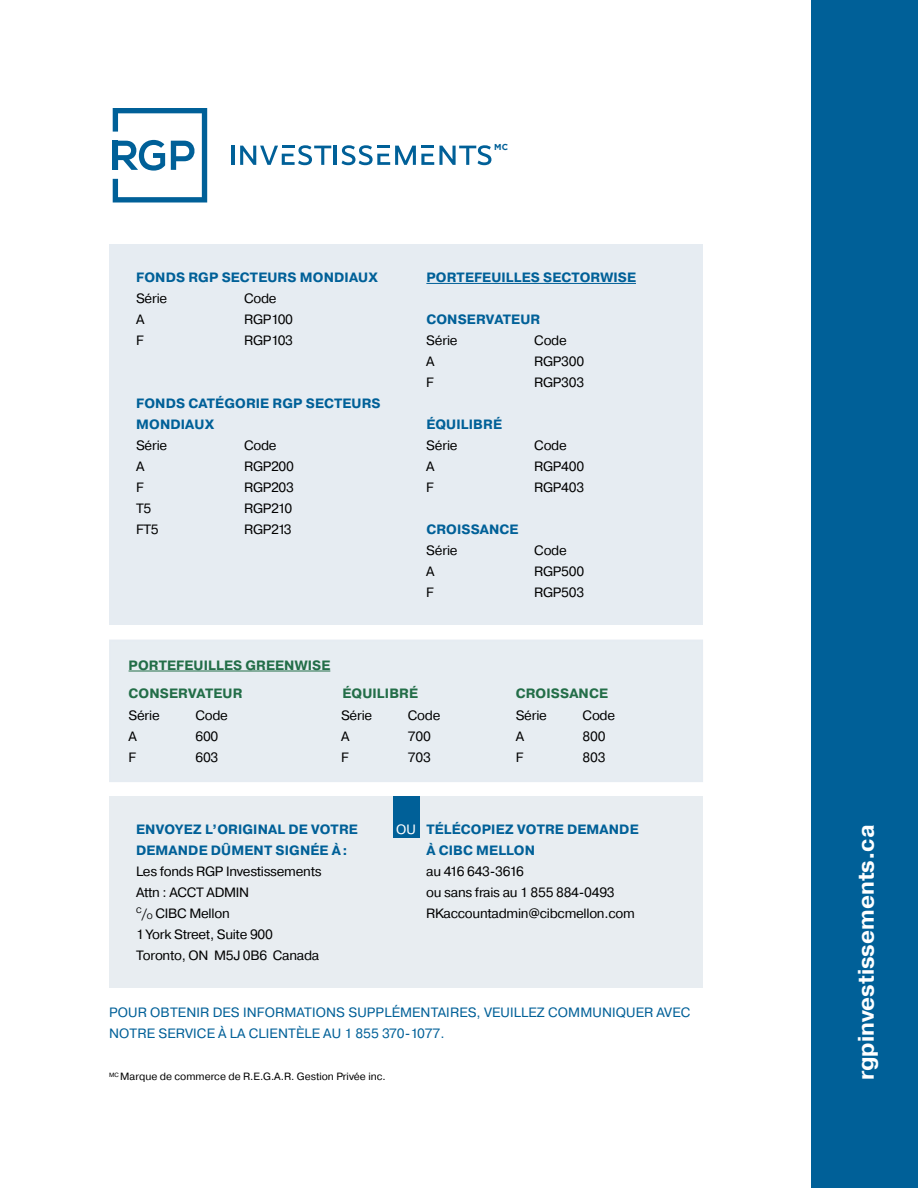
<style>
.page{position:relative;width:918px;height:1188px;background:#fff}
.page>*{position:absolute;margin:0;border:0;box-sizing:border-box;transform-origin:0 0}
.t1{font:700 22.5px "Pragmatica";color:#fff}
.t2{font:13.5px/21px "Pragmatica";letter-spacing:-.02em;color:#000}
.t3{font:700 13.5px/21px "Pragmatica";letter-spacing:.01em;color:#006098}
.t4{font:13.5px/21px "Pragmatica";letter-spacing:.01em;color:#006098}
.t5{font:700 13.5px/28px "Pragmatica";letter-spacing:.01em;color:#236e48}
.t6{font:13.5px "Pragmatica";color:#fff}
.t7{font:10.5px "Pragmatica";color:#000}
.t8{font:700 8.55px "Gotham";color:#006098}
</style>
<div class="page">
<div style="left:109px;top:244px;width:594px;height:381px;background:#e6ecf2"></div>
<hr style="left:426px;top:283px;width:210px;height:1px;background:#006098">
<div style="left:109px;top:796px;width:594px;height:192px;background:#e8edf1"></div>
<div style="left:811px;top:0;width:107px;height:1188px;background:#006098"></div>
<div style="left:393px;top:796px;width:27px;height:42px;background:#006098"></div>
<div style="left:109px;top:640px;width:594px;height:142px;background:#e7edf2"></div>
<hr style="left:129px;top:671px;width:201px;height:1px;background:#236e48">
<hr style="left:231px;top:146px;width:3px;height:19px;background:#006098">
<svg style="left:240px;top:145px;width:91px;height:20px"></svg>
<hr style="left:334px;top:146px;width:3px;height:19px;background:#006098">
<svg style="left:342px;top:145px;width:149px;height:20px"></svg>
<svg style="left:113px;top:108px;width:94px;height:94px"></svg>
<p class="t8" style="left:494px;top:142px;width:15px">MC</p>
<p class="t3" style="left:136px;top:267px;width:243px">FONDS RGP SECTEURS MONDIAUX</p>
<p class="t2" style="left:136px;top:288px;width:33px">Série</p>
<p class="t2" style="left:244px;top:288px;width:34px">Code</p>
<p class="t2" style="left:136px;top:309px;width:10px">A</p>
<p class="t2" style="left:244px;top:309px;width:51px">RGP100</p>
<p class="t2" style="left:136px;top:330px;width:9px">F</p>
<p class="t2" style="left:244px;top:330px;width:51px">RGP103</p>
<p class="t3" style="left:136px;top:393px;width:246px">FONDS CATÉGORIE RGP SECTEURS<br>MONDIAUX</p>
<p class="t2" style="left:136px;top:435px;width:33px">Série</p>
<p class="t2" style="left:244px;top:435px;width:34px">Code</p>
<p class="t2" style="left:136px;top:456px;width:10px">A</p>
<p class="t2" style="left:244px;top:456px;width:51px">RGP200</p>
<p class="t2" style="left:136px;top:477px;width:9px">F</p>
<p class="t2" style="left:244px;top:477px;width:51px">RGP203</p>
<p class="t2" style="left:136px;top:498px;width:17px">T5</p>
<p class="t2" style="left:244px;top:498px;width:50px">RGP210</p>
<p class="t2" style="left:136px;top:519px;width:24px">FT5</p>
<p class="t2" style="left:244px;top:519px;width:49px">RGP213</p>
<p class="t3" style="left:426px;top:267px;width:211px">PORTEFEUILLES SECTORWISE</p>
<p class="t3" style="left:426px;top:309px;width:115px">CONSERVATEUR</p>
<p class="t2" style="left:426px;top:330px;width:33px">Série</p>
<p class="t2" style="left:534px;top:330px;width:34px">Code</p>
<p class="t2" style="left:426px;top:351px;width:10px">A</p>
<p class="t2" style="left:534px;top:351px;width:51px">RGP300</p>
<p class="t2" style="left:426px;top:372px;width:9px">F</p>
<p class="t2" style="left:534px;top:372px;width:51px">RGP303</p>
<p class="t3" style="left:426px;top:414px;width:77px">ÉQUILIBRÉ</p>
<p class="t2" style="left:426px;top:435px;width:33px">Série</p>
<p class="t2" style="left:534px;top:435px;width:34px">Code</p>
<p class="t2" style="left:426px;top:456px;width:10px">A</p>
<p class="t2" style="left:534px;top:456px;width:51px">RGP400</p>
<p class="t2" style="left:426px;top:477px;width:9px">F</p>
<p class="t2" style="left:534px;top:477px;width:51px">RGP403</p>
<p class="t3" style="left:426px;top:519px;width:94px">CROISSANCE</p>
<p class="t2" style="left:426px;top:540px;width:33px">Série</p>
<p class="t2" style="left:534px;top:540px;width:34px">Code</p>
<p class="t2" style="left:426px;top:561px;width:10px">A</p>
<p class="t2" style="left:534px;top:561px;width:51px">RGP500</p>
<p class="t2" style="left:426px;top:582px;width:9px">F</p>
<p class="t2" style="left:534px;top:582px;width:51px">RGP503</p>
<p class="t5" style="left:129px;top:651px;width:203px">PORTEFEUILLES GREENWISE<br>CONSERVATEUR</p>
<p class="t5" style="left:342px;top:679px;width:77px">ÉQUILIBRÉ</p>
<p class="t5" style="left:516px;top:679px;width:94px">CROISSANCE</p>
<p class="t2" style="left:129px;top:705px;width:33px">Série<br>A<br>F</p>
<p class="t2" style="left:195px;top:705px;width:34px">Code<br>600<br>603</p>
<p class="t2" style="left:341px;top:705px;width:33px">Série<br>A<br>F</p>
<p class="t2" style="left:408px;top:705px;width:34px">Code<br>700<br>703</p>
<p class="t2" style="left:516px;top:705px;width:33px">Série<br>A<br>F</p>
<p class="t2" style="left:583px;top:705px;width:34px">Code<br>800<br>803</p>
<p class="t3" style="left:136px;top:819px;width:223px">ENVOYEZ L’ORIGINAL DE VOTRE<br>DEMANDE DÛMENT SIGNÉE À:</p>
<p class="t2" style="left:136px;top:861px;width:187px">Les fonds RGP Investissements<br>Attn : ACCT ADMIN<br><sup>C</sup>/<sub>O</sub> CIBC Mellon<br>1 York Street, Suite 900<br>Toronto, ON M5J 0B6 Canada</p>
<p class="t6" style="left:396px;top:821px;width:21px">OU</p>
<p class="t3" style="left:426px;top:819px;width:214px">TÉLÉCOPIEZ VOTRE DEMANDE<br>À CIBC MELLON</p>
<p class="t2" style="left:426px;top:861px;width:210px">au 416 643-3616<br>ou sans frais au 1 855 884-0493<br>RKaccountadmin@cibcmellon.com</p>
<p class="t4" style="left:109px;top:1002px;width:583px">POUR OBTENIR DES INFORMATIONS SUPPLÉMENTAIRES, VEUILLEZ COMMUNIQUER AVEC<br>NOTRE SERVICE À LA CLIENTÈLE AU 1 855 370-1077.</p>
<p class="t7" style="left:109px;top:1070px;width:278px"><sup>MC</sup> Marque de commerce de R.E.G.A.R. Gestion Privée inc.</p>
<h1 class="t1" style="left:851px;top:1080px;width:257px;rotate:-90deg">rgpinvestissements.ca</h1>
</div>
